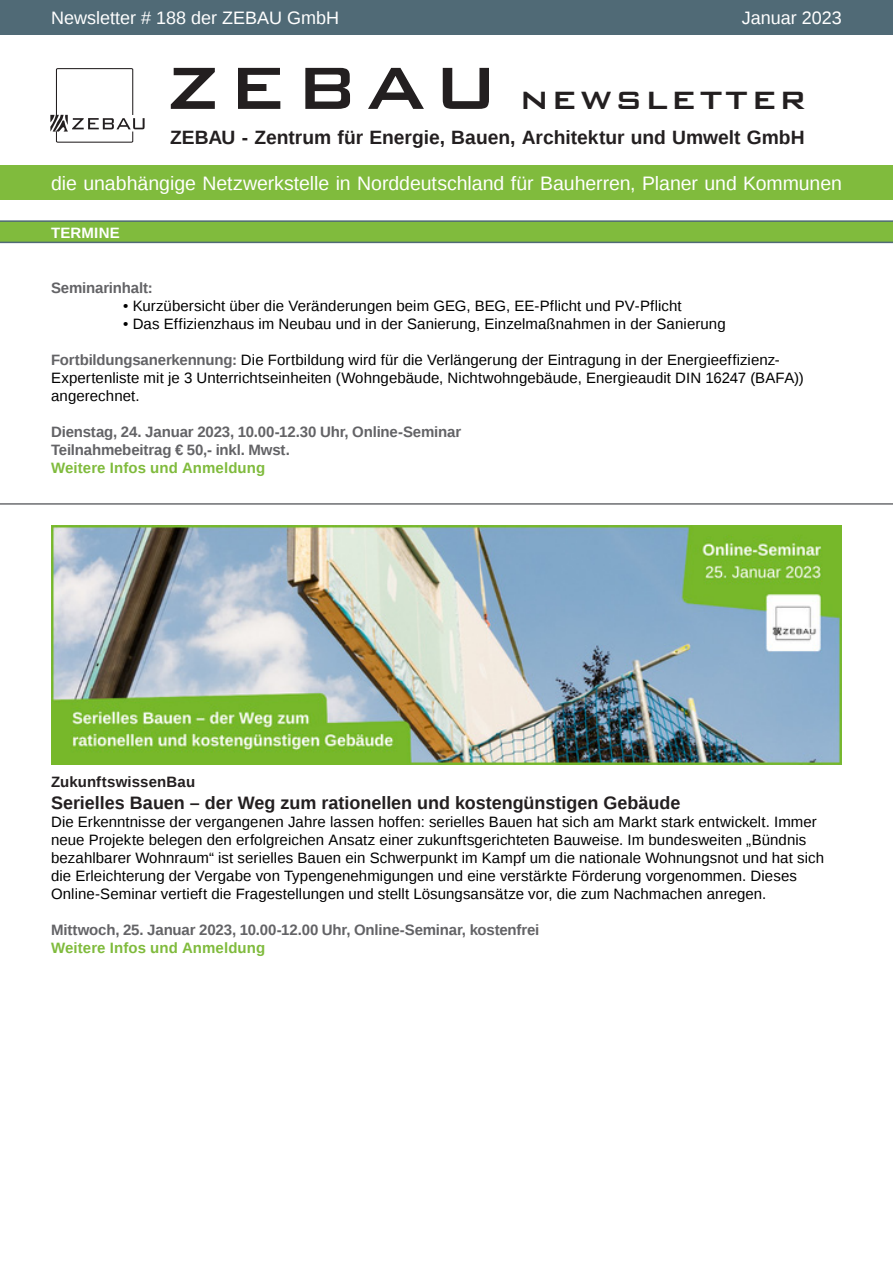
<style>
.page{position:relative;width:893px;height:1263px;background:#fff}
.page>*{position:absolute;margin:0;border:0;box-sizing:border-box;transform-origin:0 0}
.t1{font:500 40.95px "Bank Gothic BT";letter-spacing:.075em;color:#231f20}
.t2{font:19.5px "Liberation Sans";letter-spacing:-.005em;color:#fff}
.t3{font:700 19.2px "Liberation Sans";color:#231f20}
.Überschrift{font:700 18px "Liberation Sans";color:#231f20}
.t4{font:18px "Liberation Sans";color:#fff}
.Überschrift-2{font:15px/18px "Liberation Sans";letter-spacing:.005em;color:#000}
.Überschrift-3{font:700 15px "Liberation Sans";letter-spacing:-.01em;color:#636366}
.Überschrift-4{font:700 15px "Liberation Sans";letter-spacing:.005em;color:#80bb3d}
.Überschrift-5{font:700 15px "Liberation Sans";letter-spacing:.01em;color:#231f20}
.t5{font:700 15px "Liberation Sans";letter-spacing:.015em;color:#fff}
.s1{font-size:79.5px}
.s2{font-weight:700;color:#636366}
</style>
<div class="page">
<div style="left:0;top:0;width:893px;height:34px;background:#506a76"></div>
<div style="left:0;top:166px;width:893px;height:34px;background:#80bb3d"></div>
<svg style="left:50px;top:68px;width:95px;height:75px"></svg>
<hr style="left:0;top:503px;width:893px;height:2px;background:#6c6d70">
<img style="left:51px;top:525px;width:791px;height:240px">
<div style="left:0;top:221px;width:893px;height:21px;background:#80bb3d"></div>
<hr style="left:0;top:242px;width:893px;height:1px;background:#506a76">
<hr style="left:0;top:220px;width:893px;height:2px;background:#506a76">
<p class="t4" style="left:51px;top:7px;width:290px">Newsletter # 188 der ZEBAU GmbH</p>
<p class="t4" style="left:742px;top:7px;width:102px">Januar 2023</p>
<h1 class="t1" style="left:166px;top:76px;width:642px"><span class="s1">ZEBAU</span> newsletter</h1>
<p class="t3" style="left:170px;top:124px;width:636px">ZEBAU - Zentrum für Energie, Bauen, Architektur und Umwelt GmbH</p>
<h2 class="t2" style="left:51px;top:172px;width:792px">die unabhängige Netzwerkstelle in Norddeutschland für Bauherren, Planer und Kommunen</h2>
<p class="t5" style="left:51px;top:222px;width:70px">TERMINE</p>
<p class="Überschrift-3" style="left:51px;top:277px;width:103px">Seminarinhalt:</p>
<p class="Überschrift-2" style="left:123px;top:297px;width:560px">• Kurzübersicht über die Veränderungen beim GEG, BEG, EE-Pflicht und PV-Pflicht</p>
<p class="Überschrift-2" style="left:123px;top:315px;width:604px">• Das Effizienzhaus im Neubau und in der Sanierung, Einzelmaßnahmen in der Sanierung</p>
<p class="Überschrift-2" style="left:51px;top:351px;width:754px"><span class="s2">Fortbildungsanerkennung:</span> Die Fortbildung wird für die Verlängerung der Eintragung in der Energieeffizienz-<br>Expertenliste mit je 3 Unterrichtseinheiten (Wohngebäude, Nichtwohngebäude, Energieaudit DIN 16247 (BAFA)) angerechnet.</p>
<p class="Überschrift-3" style="left:51px;top:421px;width:412px">Dienstag, 24. Januar 2023, 10.00-12.30 Uhr, Online-Seminar</p>
<p class="Überschrift-3" style="left:51px;top:439px;width:240px">Teilnahmebeitrag € 50,- inkl. Mwst.</p>
<p class="Überschrift-4" style="left:51px;top:457px;width:216px">Weitere Infos und Anmeldung</p>
<p class="Überschrift-5" style="left:51px;top:771px;width:146px">ZukunftswissenBau</p>
<p class="Überschrift" style="left:51px;top:790px;width:631px">Serielles Bauen – der Weg zum rationellen und kostengünstigen Gebäude</p>
<p class="Überschrift-2" style="left:51px;top:813px;width:775px">Die Erkenntnisse der vergangenen Jahre lassen hoffen: serielles Bauen hat sich am Markt stark entwickelt. Immer neue Projekte belegen den erfolgreichen Ansatz einer zukunftsgerichteten Bauweise. Im bundesweiten „Bündnis bezahlbarer Wohnraum“ ist serielles Bauen ein Schwerpunkt im Kampf um die nationale Wohnungsnot und hat sich die Erleichterung der Vergabe von Typengenehmigungen und eine verstärkte Förderung vorgenommen. Dieses Online-Seminar vertieft die Fragestellungen und stellt Lösungsansätze vor, die zum Nachmachen anregen.</p>
<p class="Überschrift-3" style="left:51px;top:919px;width:490px">Mittwoch, 25. Januar 2023, 10.00-12.00 Uhr, Online-Seminar, kostenfrei</p>
<p class="Überschrift-4" style="left:51px;top:937px;width:216px">Weitere Infos und Anmeldung</p>
</div>
